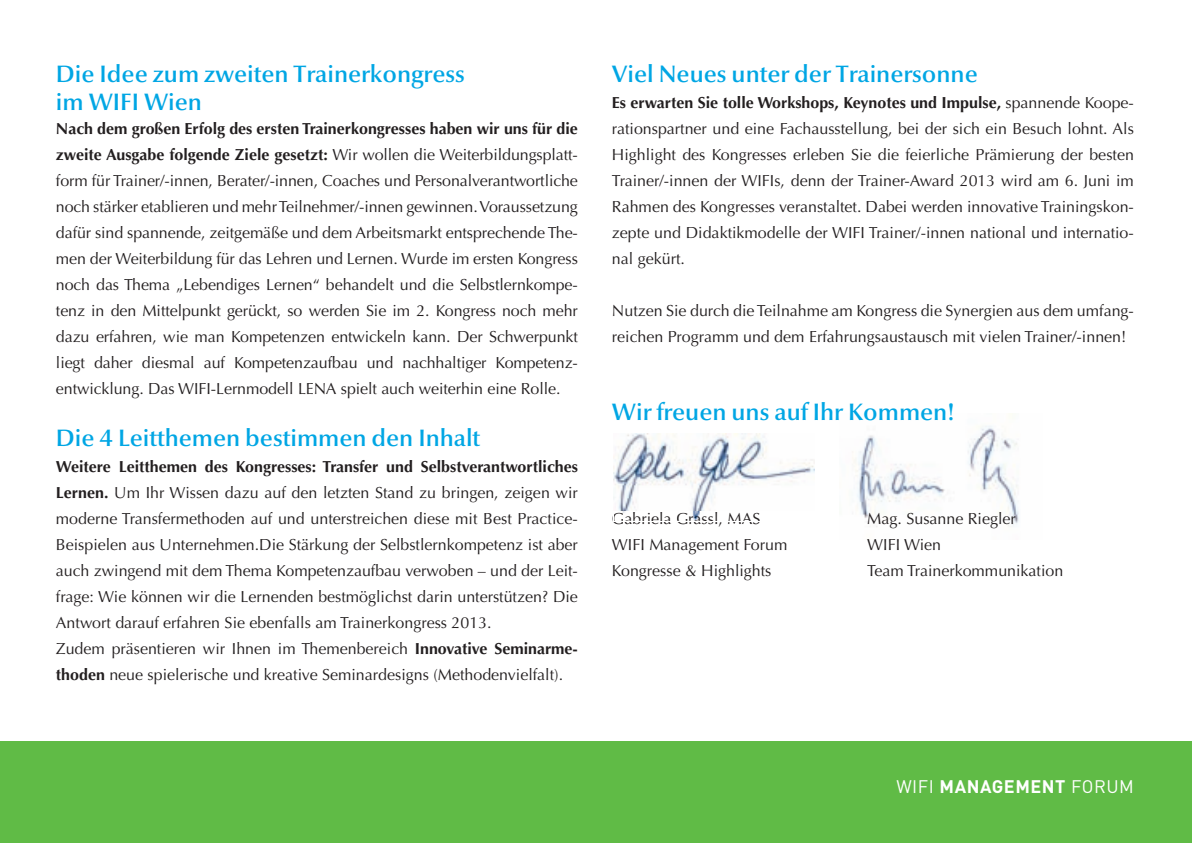
<style>
.page{position:relative;width:1192px;height:843px;background:#fff}
.page>*{position:absolute;margin:0;border:0;box-sizing:border-box;transform-origin:0 0}
.t1{font:600 24px/28px "Optima Nova LT";color:#00a6e4}
.t2{font:700 18px "DIN Pro";letter-spacing:.03em;color:#fff}
.t3{font:16px/26px "Optima LT Std";color:#231f20;text-align:justify}
.s1{font-weight:700}
.s2{font-weight:400}
</style>
<div class="page">
<img style="left:854px;top:426px;width:165px;height:101px">
<div style="left:0;top:733px;width:1191px;height:110px;background:#60bb46"></div>
<div style="left:0;top:733px;width:1191px;height:8px;background:#fff"></div>
<img style="left:613px;top:434px;width:201px;height:87px">
<h1 class="t1" style="left:56px;top:62px;width:410px">Die Idee zum zweiten Trainerkongress im WIFI Wien</h1>
<p class="t3" style="left:56px;top:117px;width:523px"><span class="s1">Nach dem großen Erfolg des ersten Trainerkongresses haben wir uns für die zweite Ausgabe folgende Ziele gesetzt:</span> Wir wollen die Weiterbildungsplatt&shy;form für Trainer/-innen, Berater/-innen, Coaches und Personalverantwortliche noch stärker etablieren und mehr Teilnehmer/-innen gewinnen. Voraussetzung dafür sind spannende, zeitgemäße und dem Arbeitsmarkt entsprechende The&shy;men der Weiterbildung für das Lehren und Lernen. Wurde im ersten Kongress noch das Thema „Lebendiges Lernen“ behandelt und die Selbstlernkompe&shy;tenz in den Mittelpunkt gerückt, so werden Sie im 2. Kongress noch mehr dazu erfahren, wie man Kompetenzen entwickeln kann. Der Schwerpunkt liegt daher diesmal auf Kompetenzaufbau und nachhaltiger Kompetenz - entwicklung. Das WIFI-Lernmodell LENA spielt auch weiterhin eine Rolle.</p>
<h1 class="t1" style="left:56px;top:426px;width:426px">Die 4 Leitthemen bestimmen den Inhalt</h1>
<p class="t3" style="left:56px;top:455px;width:523px;text-align:left"><span class="s1">Weitere Leitthemen des Kongresses: Transfer und Selbstverantwortliches Lernen.</span> Um Ihr Wissen dazu auf den letzten Stand zu bringen, zeigen wir moderne Transfermethoden auf und unterstreichen diese mit Best Practice-Beispielen aus Unternehmen.Die Stärkung der Selbstlernkompetenz ist aber auch zwingend mit dem Thema Kompetenzaufbau verwoben – und der Leit&shy;frage: Wie können wir die Lernenden bestmöglichst darin unterstützen? Die Antwort darauf erfahren Sie ebenfalls am Trainerkongress 2013.<br>Zudem präsentieren wir Ihnen im Themenbereich <span class="s1">Innovative Seminarme&shy;thoden</span> neue spielerische und kreative Seminardesigns (Methodenvielfalt).</p>
<h1 class="t1" style="left:612px;top:62px;width:367px">Viel Neues unter der Trainersonne</h1>
<p class="t3" style="left:612px;top:91px;width:523px"><span class="s1">Es erwarten Sie tolle Workshops, Keynotes und Impulse,</span> spannende Koope&shy;rationspartner und eine Fachausstellung, bei der sich ein Besuch lohnt. Als Highlight des Kongresses erleben Sie die feierliche Prämierung der besten Trainer/-innen der WIFIs, denn der Trainer-Award 2013 wird am 6. Juni im Rahmen des Kongresses veranstaltet. Dabei werden innovative Trainingskon&shy;zepte und Didaktikmodelle der WIFI Trainer/-innen national und internatio&shy;nal gekürt.</p>
<p class="t3" style="left:612px;top:299px;width:523px">Nutzen Sie durch die Teilnahme am Kongress die Synergien aus dem umfang&shy;reichen Programm und dem Erfahrungsaustausch mit vielen Trainer/-innen!</p>
<h1 class="t1" style="left:612px;top:400px;width:345px">Wir freuen uns auf Ihr Kommen!</h1>
<p class="t3" style="left:718px;top:507px;width:6px">,</p>
<p class="t3" style="left:867px;top:507px;width:150px">Mag. Susanne Riegler</p>
<p class="t3" style="left:612px;top:533px;width:177px">WIFI Management Forum</p>
<p class="t3" style="left:867px;top:533px;width:75px">WIFI Wien</p>
<p class="t3" style="left:612px;top:559px;width:161px">Kongresse &amp; Highlights</p>
<p class="t3" style="left:867px;top:559px;width:197px">Team Trainerkommunikation</p>
<p class="t3" style="left:612px;top:507px;width:150px">Gabriela Grassl MAS</p>
<p class="t2" style="left:896px;top:780px;width:239px"><span class="s2">WIFI</span> MANAGEMENT <span class="s2">FORUM</span></p>
</div>
